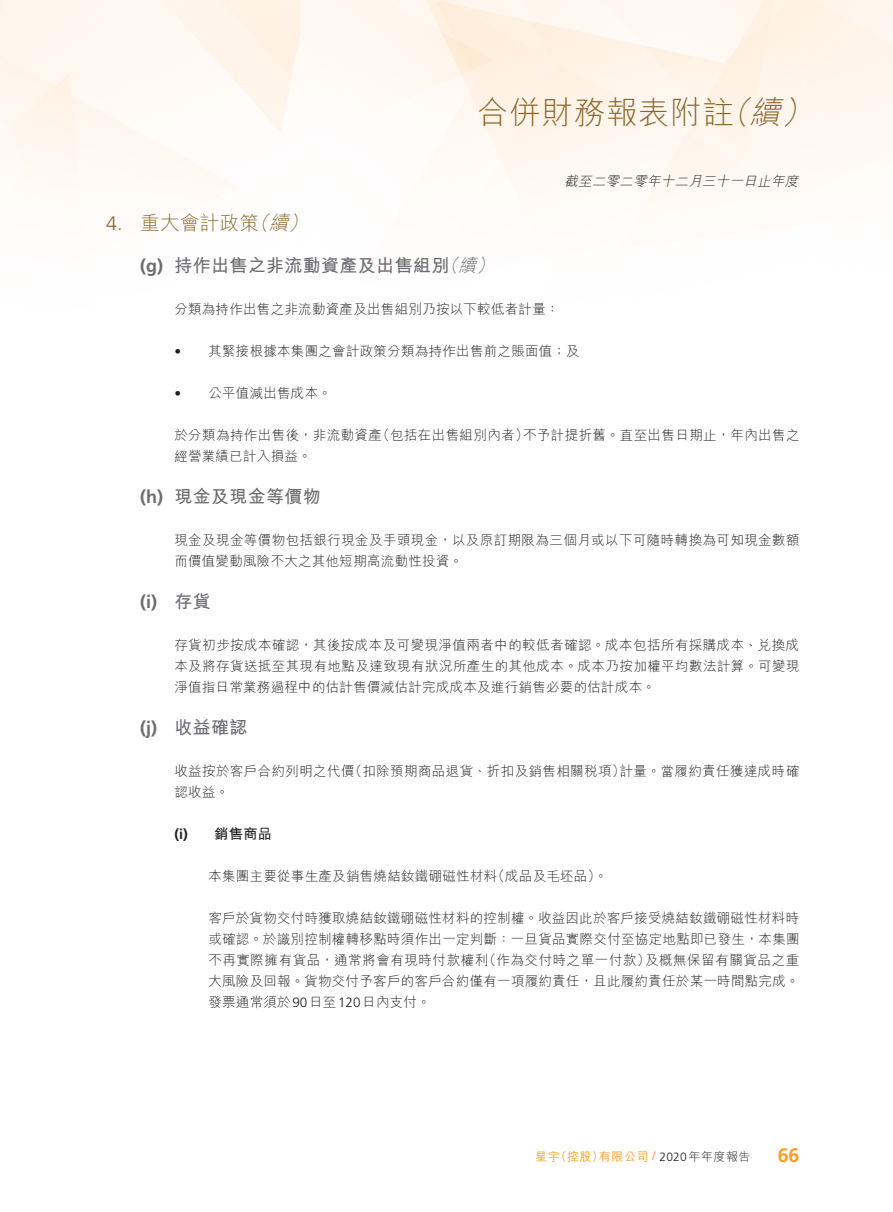
<style>
.page{position:relative;width:893px;height:1212px;background:#fff}
.page>*{position:absolute;margin:0;border:0;box-sizing:border-box;transform-origin:0 0}
.t1{font:300 31.5px "M Hei HK";letter-spacing:.02em;color:#8b652c}
.t2{font:italic 300 31.5px "M Hei HK";color:#8b652c}
._01_H1{font:300 19.5px "M Hei HK";letter-spacing:.02em;color:#8b652c}
._01_H1-2{font:italic 300 19.5px "M Hei HK";color:#8b652c}
.t3{font:700 19.5px "Frutiger LT Std";color:#ff9c1e}
._01_H1-3{font:300 19.5px "Frutiger LT Std";color:#8b652c}
._02_H2{font:700 18px "M Hei HK";letter-spacing:.02em;color:#6c6d70}
._02_H2-2{font:700 18px "Frutiger LT Std";color:#6c6d70}
._02_H2-3{font:italic 300 18px "M Hei HK";color:#6c6d70}
._03_H3{font:700 14.25px "M Hei HK";color:#231f20}
._03_H3-2{font:700 14.25px "Frutiger LT Std";color:#231f20}
._00_txt{font:300 13.5px/21px "M Hei HK";letter-spacing:.02em;color:#231f20}
.t4{font:italic 300 13.5px "M Hei HK";color:#231f20}
._00_txt-2{font:300 13.5px "M Hei HK";letter-spacing:.04em;color:#231f20}
._00_txt-3{font:300 13.5px "Frutiger LT Std";color:#231f20}
.t5{font:300 12px "M Hei HK";letter-spacing:.04em;color:#231f20}
.t6{font:500 12px "M Hei HK";color:#ff9c1e}
.s1{font-family:"Frutiger LT Std"}
.s2{font-weight:500;color:#ff9c1e}
.s3{font-family:"Frutiger LT Std";font-weight:400;color:#ff9c1e}
</style>
<div class="page">
<p class="_01_H1-3" style="left:106px;top:212px;width:18px">4.</p>
<h1 class="t2" style="left:750px;top:96px;width:40px">續</h1>
<h1 class="t2" style="left:718px;top:96px;width:40px">（</h1>
<h1 class="t2" style="left:781px;top:96px;width:40px">(</h1>
<h1 class="t1" style="left:477px;top:96px;width:258px">合併財務報表附註</h1>
<p class="_01_H1-2" style="left:269px;top:213px;width:25px">續</p>
<p class="_01_H1-2" style="left:249px;top:213px;width:25px">（</p>
<p class="_01_H1-2" style="left:288px;top:213px;width:25px">(</p>
<p class="_01_H1" style="left:140px;top:213px;width:120px">重大會計政策</p>
<p class="_02_H2-2" style="left:140px;top:255px;width:24px">g( )</p>
<p class="_02_H2-3" style="left:458px;top:256px;width:23px">續</p>
<p class="_02_H2-3" style="left:440px;top:256px;width:23px">（</p>
<p class="_02_H2-3" style="left:476px;top:256px;width:23px">(</p>
<p class="_02_H2" style="left:174px;top:252px;width:277px">持作出售之非流動資產及出售組別</p>
<p class="t4" style="left:564px;top:175px;width:238px">截至二零二零年十二月三十一日止年度</p>
<p class="_00_txt" style="left:174px;top:298px;width:387px">分類為持作出售之非流動資產及出售組別乃按以下較低者計量：</p>
<p class="_00_txt" style="left:208px;top:340px;width:372px">其緊接根據本集團之會計政策分類為持作出售前之賬面值；及</p>
<p class="_00_txt-3" style="left:174px;top:344px;width:8px">•</p>
<p class="_02_H2-2" style="left:140px;top:486px;width:24px">h( )</p>
<p class="_02_H2-2" style="left:140px;top:591px;width:18px">)i(</p>
<p class="_02_H2-2" style="left:140px;top:717px;width:18px">)j(</p>
<p class="_00_txt-3" style="left:174px;top:386px;width:8px">•</p>
<p class="_00_txt" style="left:208px;top:382px;width:125px">公平值減出售成本。</p>
<p class="_00_txt" style="left:376px;top:424px;width:154px">（包括在出售組別內者）</p>
<p class="_00_txt" style="left:174px;top:424px;width:209px">於分類為持作出售後，非流動資產經營業績已計入損益。</p>
<p class="_02_H2" style="left:174px;top:483px;width:148px">現金及現金等價物</p>
<p class="_00_txt" style="left:523px;top:424px;width:278px">不予計提折舊。直至出售日期止，年內出售之</p>
<p class="_00_txt" style="left:174px;top:529px;width:627px">現金及現金等價物包括銀行現金及手頭現金，以及原訂期限為三個月或以下可隨時轉換為可知現金數額而價值變動風險不大之其他短期高流動性投資。</p>
<p class="_02_H2" style="left:174px;top:588px;width:38px">存貨</p>
<p class="_00_txt" style="left:174px;top:634px;width:627px;text-align:justify">存貨初步按成本確認，其後按成本及可變現淨值兩者中的較低者確認。成本包括所有採購成本、兌換成本及將存貨送抵至其現有地點及達致現有狀況所產生的其他成本。成本乃按加權平均數法計算。可變現淨值指日常業務過程中的估計售價減估計完成成本及進行銷售必要的估計成本。</p>
<p class="_02_H2" style="left:174px;top:714px;width:75px">收益確認</p>
<p class="_00_txt" style="left:349px;top:760px;width:278px">（扣除預期商品退貨、折扣及銷售相關稅項）</p>
<p class="_00_txt" style="left:174px;top:760px;width:182px">收益按於客戶合約列明之代價認收益。</p>
<p class="_03_H3" style="left:214px;top:823px;width:59px">銷售商品</p>
<p class="_00_txt" style="left:620px;top:760px;width:181px">計量。當履約責任獲達成時確</p>
<p class="_03_H3-2" style="left:174px;top:826px;width:15px">)i(</p>
<p class="_00_txt" style="left:492px;top:865px;width:118px">（成品及毛坯品。(</p>
<p class="_00_txt" style="left:208px;top:865px;width:290px">本集團主要從事生產及銷售燒結釹鐵硼磁性材料</p>
<p class="_00_txt" style="left:208px;top:907px;width:593px;text-align:right">客戶於貨物交付時獲取燒結釹鐵硼磁性材料的控制權。收益因此於客戶接受燒結釹鐵硼磁性材料時或確認。於識別控制權轉移點時須作出一定判斷：一旦貨品實際交付至協定地點即已發生，本集團及概無保留有關貨品之重</p>
<p class="_00_txt" style="left:208px;top:949px;width:593px">不再實際擁有貨品，通常將會有現時付款權利<br>大風險及回報。貨物交付予客戶的客戶合約僅有一項履約責任，且此履約責任於某一時間點完成。發票通常須於<span class="s1">90</span>日至<span class="s1">120</span>日內支付。</p>
<p class="_00_txt-2" style="left:483px;top:953px;width:169px">（作為交付時之單一付款）</p>
<p class="t5" style="left:599px;top:1150px;width:153px"><span class="s2">有限公司</span> <span class="s3">/</span> <span class="s1">2020</span>年年度報告</p>
<p class="t6" style="left:555px;top:1147px;width:50px">（控股）</p>
<p class="t6" style="left:535px;top:1147px;width:26px">星宇</p>
<h2 class="t3" style="left:778px;top:1143px;width:23px">66</h2>
</div>
